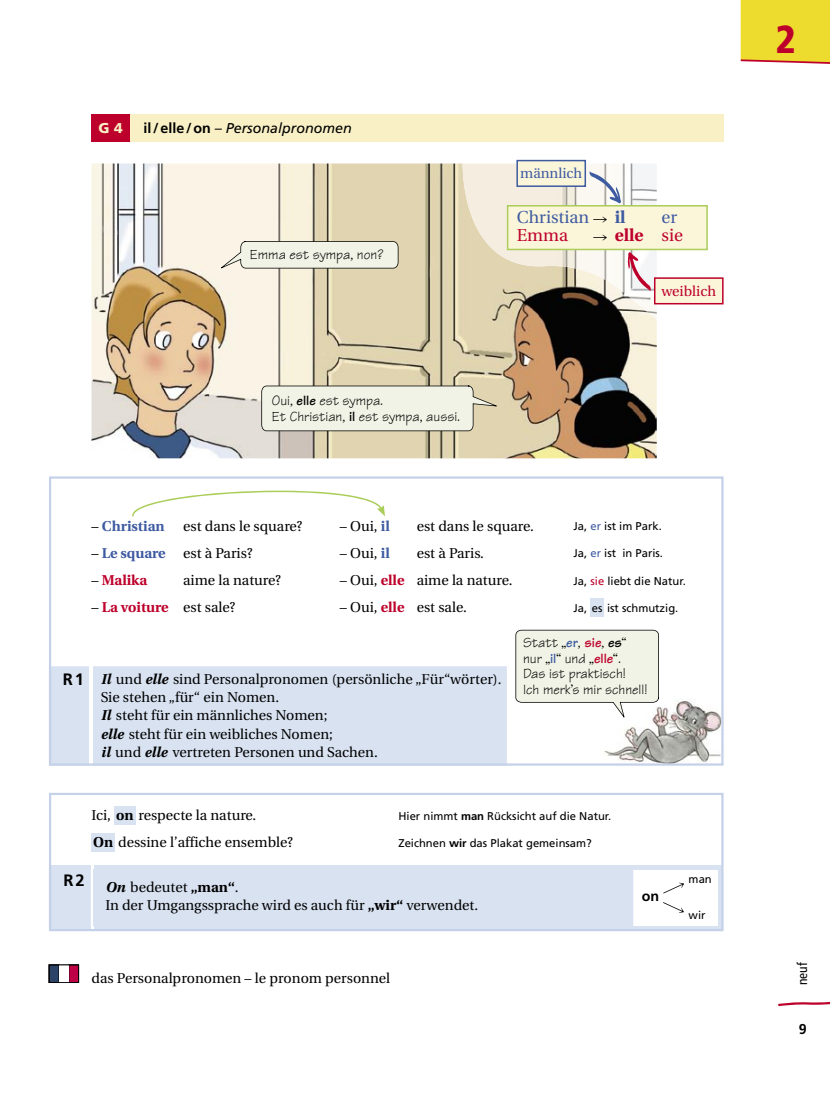
<style>
.page{position:relative;width:830px;height:1106px;background:#fff}
.page>*{position:absolute;margin:0;border:0;box-sizing:border-box;transform-origin:0 0}
.t1{font:900 condensed 39px "Frutiger";color:#bd002b}
.t2{font:17.25px "Utopia";color:#3e5ba1}
.t3{font:700 17.25px "Utopia";color:#bd002b}
.t4{font:17.25px "Utopia";color:#bd002b}
.t5{font:700 17.25px "Utopia";color:#3e5ba1}
.t6{font:14.25px/18px "Utopia";color:#000}
.t7{font:14.25px/15.8px "Tekton";color:#000}
.t8{font:italic 14.25px "Frutiger";color:#000}
.t9{font:700 14.25px "Utopia";color:#3e5ba1}
.t10{font:14.25px "Utopia";color:#3e5ba1}
.t11{font:14.25px "Utopia";color:#bd002b}
.t12{font:700 14.25px "Utopia";color:#bd002b}
.t13{font:700 14.25px "Frutiger";color:#000}
.t14{font:900 14.25px "Frutiger";color:#f9f0c5}
.t15{font:condensed 13.5px "Frutiger";color:#000}
.t16{font:11.25px "Frutiger";color:#000}
.s1{font-weight:700;font-style:normal}
.s2{font-weight:700}
.s3{font-weight:400}
.s4{font-weight:400;color:#000}
.s5{font-weight:700;color:#3e5ba1}
.s6{color:#3e5ba1}
.s7{font-weight:700;color:#bd002b}
.s8{color:#bd002b}
.s9{font-family:"Frutiger";font-weight:700;font-size:16.5px}
.s10{font-weight:700;font-style:italic}
</style>
<div class="page">
<img style="left:91px;top:163px;width:565px;height:295px">
<svg style="left:462px;top:304px;width:261px;height:30px"></svg>
<img style="left:462px;top:163px;width:194px;height:156px">
<div style="left:740px;top:0;width:89px;height:64px;background:#eddb2e"></div>
<div style="left:91px;top:115px;width:39px;height:27px;background:#bd002b"></div>
<div style="left:130px;top:115px;width:593px;height:27px;background:#f9f0c5"></div>
<svg style="left:221px;top:241px;width:177px;height:27px;background:#e6e8da"></svg>
<svg style="left:261px;top:385px;width:235px;height:46px;background:#e6e7d7"></svg>
<svg style="left:49px;top:964px;width:30px;height:19px"></svg>
<svg style="left:49px;top:476px;width:674px;height:289px"></svg>
<svg style="left:49px;top:792px;width:674px;height:139px"></svg>
<svg style="left:778px;top:1002px;width:51px;height:4px"></svg>
<svg style="left:506px;top:160px;width:217px;height:144px"></svg>
<p class="t14" style="left:98px;top:119px;width:26px">G 4</p>
<p class="t8" style="left:143px;top:120px;width:210px"><span class="s1">il / elle / on</span> – Personalpronomen</p>
<p class="t7" style="left:250px;top:247px;width:135px">Emma est sympa, non?</p>
<p class="t7" style="left:272px;top:392px;width:190px">Oui, <span class="s2">elle</span> est sympa.<br>Et Christian, <span class="s2">il</span> est sympa, aussi.</p>
<p class="t10" style="left:520px;top:165px;width:64px">männlich</p>
<p class="t2" style="left:516px;top:208px;width:74px">Christian</p>
<p class="t5" style="left:614px;top:207px;width:12px">il</p>
<p class="t2" style="left:661px;top:208px;width:17px">er</p>
<p class="t4" style="left:516px;top:226px;width:53px">Emma</p>
<p class="t3" style="left:614px;top:225px;width:70px">elle <span class="s3">sie</span></p>
<p class="t11" style="left:661px;top:283px;width:56px">weiblich</p>
<p class="t9" style="left:91px;top:517px;width:75px"><span class="s4">–</span> Christian</p>
<p class="t6" style="left:183px;top:517px;width:121px">est dans le square?</p>
<p class="t6" style="left:340px;top:517px;width:51px">– Oui, <span class="s5">il</span></p>
<p class="t6" style="left:416px;top:517px;width:119px">est dans le square.</p>
<p class="t16" style="left:573px;top:520px;width:90px">Ja, <span class="s6">er</span> ist im Park.</p>
<p class="t6" style="left:91px;top:544px;width:162px">– <span class="s5">Le square</span> est à Paris?</p>
<p class="t6" style="left:340px;top:544px;width:51px">– Oui, <span class="s5">il</span></p>
<p class="t6" style="left:416px;top:544px;width:69px">est à Paris.</p>
<p class="t16" style="left:573px;top:547px;width:91px">Ja, <span class="s6">er</span> ist in Paris.</p>
<p class="t12" style="left:91px;top:572px;width:57px"><span class="s4">–</span> Malika</p>
<p class="t6" style="left:183px;top:571px;width:99px">aime la nature?</p>
<p class="t6" style="left:340px;top:571px;width:174px">– Oui, <span class="s7">elle</span> aime la nature.</p>
<p class="t16" style="left:573px;top:574px;width:114px">Ja, <span class="s8">sie</span> liebt die Natur.</p>
<p class="t6" style="left:91px;top:598px;width:145px">– <span class="s7">La voiture</span> est sale?</p>
<p class="t6" style="left:340px;top:598px;width:128px">– Oui, <span class="s7">elle</span> est sale.</p>
<p class="t16" style="left:573px;top:601px;width:106px">Ja, es ist schmutzig.</p>
<p class="t6" style="left:101px;top:670px;width:402px;text-indent:-38px"><span class="s9">R 1</span> <span class="s10">Il</span> und <span class="s10">elle</span> sind Personalpronomen (persönliche „Für“wörter).<br>Sie stehen „für“ ein Nomen.<br><span class="s10">Il</span> steht für ein männliches Nomen;<br><span class="s10">elle</span> steht für ein weibliches Nomen;<br><span class="s10">il</span> und <span class="s10">elle</span> vertreten Personen und Sachen.</p>
<p class="t7" style="left:522px;top:634px;width:126px">Statt „<span class="s5">er</span>, <span class="s7">sie</span>, <span class="s2">es</span>“ nur „<span class="s5">il</span>“ und „<span class="s7">elle</span>“.<br>Das ist praktisch!<br>Ich merk’s mir schnell!</p>
<p class="t6" style="left:91px;top:806px;width:166px">Ici, <span class="s2">on</span> respecte la nature.</p>
<p class="t16" style="left:398px;top:809px;width:214px">Hier nimmt <span class="s2">man</span> Rücksicht auf die Natur.</p>
<p class="t6" style="left:93px;top:833px;width:201px"><span class="s2">On</span> dessine l’affiche ensemble?</p>
<p class="t16" style="left:398px;top:836px;width:195px">Zeichnen <span class="s2">wir</span> das Plakat gemeinsam?</p>
<p class="t6" style="left:105px;top:878px;width:374px;text-indent:-42px"><sup>R</sup> <sup>2</sup> <span class="s10">On</span> bedeutet <span class="s2">„man“</span>.<br>In der Umgangssprache wird es auch für <span class="s2">„wir“</span> verwendet.</p>
<p class="t16" style="left:688px;top:872px;width:25px">man</p>
<p class="t13" style="left:641px;top:887px;width:19px">on</p>
<p class="t16" style="left:688px;top:908px;width:18px">wir</p>
<p class="t6" style="left:91px;top:969px;width:300px">das Personalpronomen – le pronom personnel</p>
<h1 class="t1" style="left:775px;top:16px;width:22px">2</h1>
<p class="t15" style="left:794px;top:985px;width:24px;rotate:-90deg">neuf</p>
<p class="t13" style="left:798px;top:1020px;width:9px">9</p>
</div>
